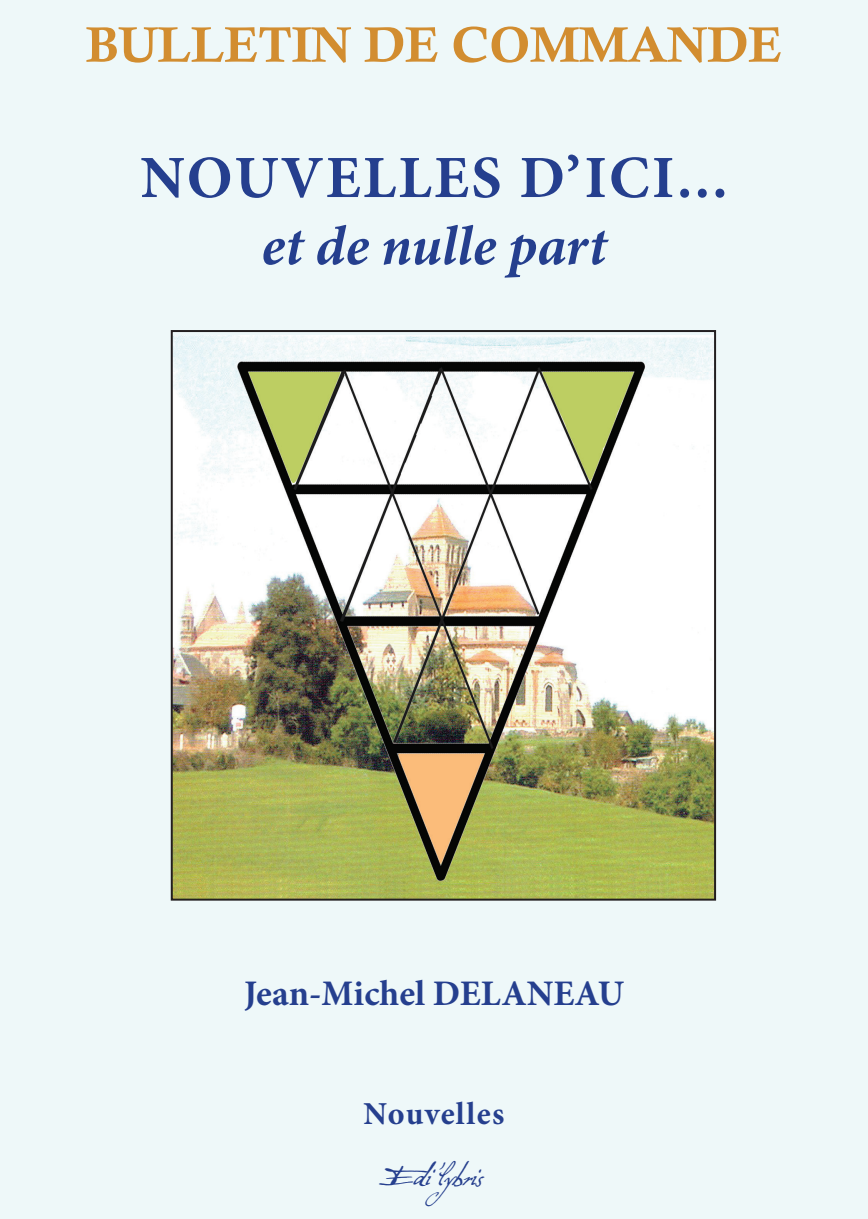
<style>
.page{position:relative;width:868px;height:1219px;background:#fff}
.page>*{position:absolute;margin:0;border:0;box-sizing:border-box;transform-origin:0 0}
.t1{font:700 60px "Minion Pro";letter-spacing:.04em;color:#253f8e}
.t2{font:italic 700 56px "Minion Pro";color:#253f8e}
.t3{font:50px "Calis MT Bol";color:#d28d30}
.t4{font:40px "excell";color:#253f8e}
.t5{font:700 36px "Minion Pro";color:#253f8e}
.t6{font:700 32px "Minion Pro";letter-spacing:.04em;color:#253f8e}
</style>
<div class="page">
<div style="left:0;top:0;width:867px;height:1219px;background:#eef8f9"></div>
<img style="left:174px;top:335px;width:539px;height:563px">
<div style="left:171px;top:330px;width:545px;height:571px;border:2px solid #231f20"></div>
<h3 class="t3" style="left:86px;top:16px;width:697px">BULLETIN DE COMMANDE</h3>
<h1 class="t1" style="left:140px;top:136px;width:588px">NOUVELLES D’ICI...</h1>
<h2 class="t2" style="left:261px;top:206px;width:346px">et de nulle part</h2>
<p class="t5" style="left:244px;top:968px;width:381px">Jean-Michel DELANEAU</p>
<p class="t6" style="left:363px;top:1091px;width:142px">Nouvelles</p>
<p class="t4" style="left:385px;top:1148px;width:98px">Edi’lybris</p>
</div>
